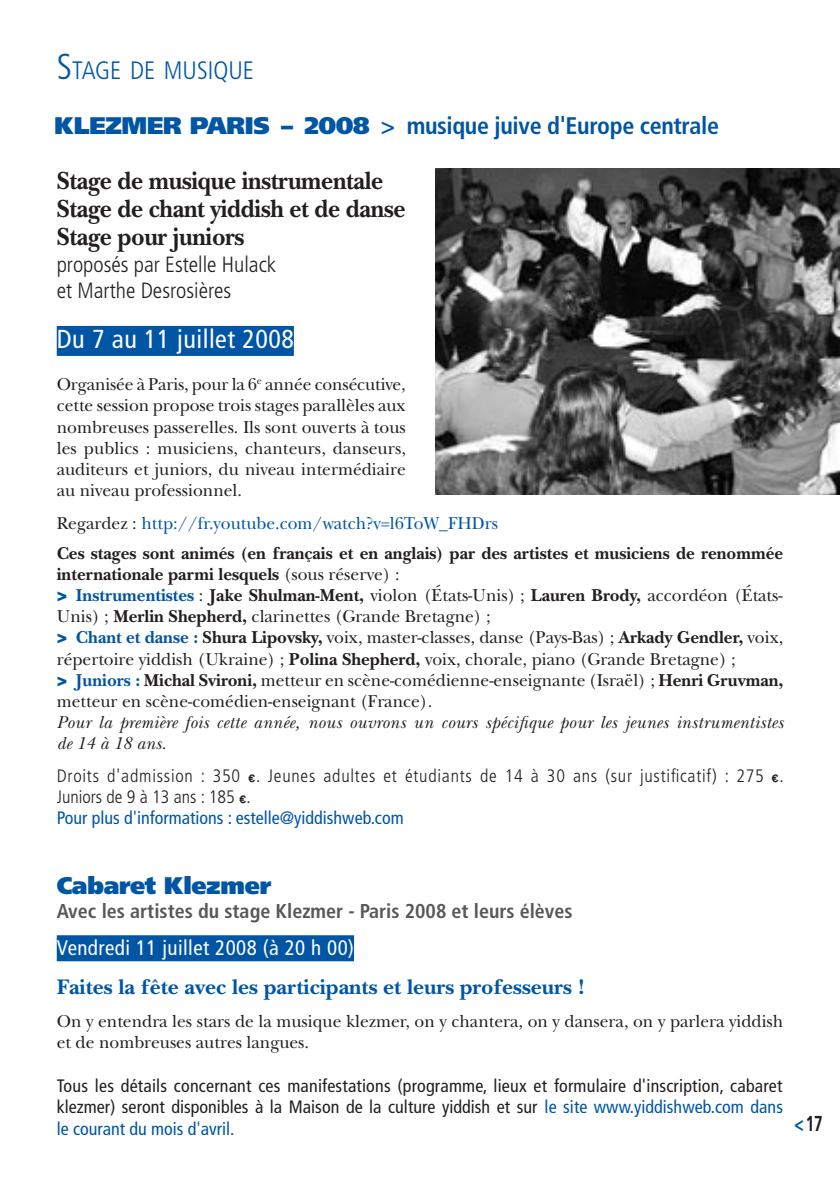
<style>
.page{position:relative;width:840px;height:1191px;background:#fff}
.page>*{position:absolute;margin:0;border:0;box-sizing:border-box;transform-origin:0 0}
.t1{font:700 26px/28px "New Baskerville";letter-spacing:-.015em;color:#231f20;scale:.93 1}
.t2{font:condensed 26px "Frutiger";letter-spacing:.02em;color:#fff}
.t3{font:300 condensed 25.2px "Frutiger";color:#0155a5}
.t4{font:700 condensed 24px "Frutiger";letter-spacing:-.015em;color:#0155a5}
.t5{font:900 24px "Frutiger";letter-spacing:-.015em;color:#0155a5}
.t6{font:700 22px "New Baskerville";color:#0155a5}
.t7{font:300 condensed 22px/26.4px "Frutiger";color:#231f20}
.t8{font:700 21.6px "Frutiger";color:#231f20;scale:.71 1}
.t9{font:condensed 21px "Frutiger";letter-spacing:.02em;color:#fff}
.t10{font:700 condensed 20px "Frutiger";color:#57585a}
.t11{font:18px/21.2px "New Baskerville";color:#231f20}
.t12{font:condensed 18px/21.2px "Frutiger";color:#231f20;text-align:justify}
.t13{font:300 condensed 18px/21.2px "Frutiger";letter-spacing:.045em;color:#231f20}
.t14{font:700 18px/29.8px "New Baskerville";color:#231f20}
.t15{font:italic 18px/21.2px "New Baskerville";letter-spacing:.02em;color:#231f20}
.s1{font-size:36px}
.s2{font-weight:900;font-stretch:normal}
.s3{font-weight:400}
.s4{font-weight:400;color:#0155a5}
.s5{font-weight:700}
.s6{font-family:"Frutiger";font-weight:900;color:#0155a5}
.s7{font-weight:700;color:#0155a5}
.s8{font-family:"Win Soft Pro";font-weight:500;font-stretch:normal}
.s9{color:#0155a5}
</style>
<div class="page">
<img style="left:435px;top:169px;width:404px;height:326px">
<div style="left:57px;top:326px;width:237px;height:30px;background:#0155a5"></div>
<div style="left:57px;top:935px;width:297px;height:26px;background:#0155a5"></div>
<h2 class="t3" style="left:57px;top:56px;width:199px"><span class="s1">S</span>TAGE DE MUSIQUE</h2>
<h3 class="t4" style="left:54px;top:111px;width:665px"><span class="s2">KLEZMER PARIS – 2008</span> &gt; musique juive d'Europe centrale</h3>
<h1 class="t1" style="left:57px;top:167px;width:376px">Stage de musique instrumentale<br>Stage de chant yiddish et de danse<br>Stage pour juniors</h1>
<p class="t7" style="left:57px;top:251px;width:221px">proposés par Estelle Hulack et Marthe Desrosières</p>
<h1 class="t2" style="left:57px;top:324px;width:238px">Du 7 au 11 juillet 2008</h1>
<p class="t11" style="left:57px;top:374px;width:350px;text-align:justify">Organisée à Paris, pour la 6<sup>e</sup> année consécutive, cette session propose trois stages parallèles aux nombreuses passerelles. Ils sont ouverts à tous les publics : musiciens, chanteurs, danseurs, auditeurs et juniors, du niveau intermédiaire au niveau professionnel.</p>
<p class="t14" style="left:57px;top:508px;width:727px"><span class="s3">Regardez :</span> <span class="s4">http://fr.youtube.com/watch?v=l6ToW_FHDrs<br></span>Ces stages sont animés (en français et en anglais) par des artistes et musiciens de renommée</p>
<p class="t11" style="left:57px;top:563px;width:727px"><span class="s5">internationale parmi lesquels</span> (sous réserve) :<br><span class="s6">&gt;</span> <span class="s7">Instrumentistes</span> : <span class="s5">Jake Shulman-Ment,</span> violon (États-Unis) ; <span class="s5">Lauren Brody,</span> accordéon (États-Unis) ; <span class="s5">Merlin Shepherd,</span> clarinettes (Grande Bretagne) ;<br><span class="s6">&gt;</span> <span class="s7">Chant et danse :</span> <span class="s5">Shura Lipovsky,</span> voix, master-classes, danse (Pays-Bas) ; <span class="s5">Arkady Gendler,</span> voix, répertoire yiddish (Ukraine) ; <span class="s5">Polina Shepherd,</span> voix, chorale, piano (Grande Bretagne) ;<br><span class="s6">&gt;</span> <span class="s7">Juniors :</span> <span class="s5">Michal Svironi,</span> metteur en scène-comédienne-enseignante (Israël) ; <span class="s5">Henri Gruvman, </span>metteur en scène-comédien-enseignant (France).</p>
<p class="t15" style="left:57px;top:712px;width:727px">Pour la première fois cette année, nous ouvrons un cours spécifique pour les jeunes instrumentistes de 14 à 18 ans.</p>
<p class="t13" style="left:57px;top:765px;width:728px">Droits d'admission : 350 <span class="s8">€</span>. Jeunes adultes et étudiants de 14 à 30 ans (sur justificatif) : 275 <span class="s8">€</span>.<br>Juniors de 9 à 13 ans : 185 <span class="s8">€</span>.<br><span class="s4">Pour plus d'informations : estelle@yiddishweb.com</span></p>
<h3 class="t5" style="left:57px;top:871px;width:216px">Cabaret Klezmer</h3>
<p class="t10" style="left:57px;top:899px;width:517px">Avec les artistes du stage Klezmer - Paris 2008 et leurs élèves</p>
<p class="t9" style="left:57px;top:935px;width:298px">Vendredi 11 juillet 2008 (à 20 h 00)</p>
<p class="t6" style="left:57px;top:974px;width:530px">Faites la fête avec les participants et leurs professeurs !</p>
<p class="t11" style="left:57px;top:1010px;width:727px">On y entendra les stars de la musique klezmer, on y chantera, on y dansera, on y parlera yiddish et de nombreuses autres langues.</p>
<p class="t12" style="left:57px;top:1075px;width:727px">Tous les détails concernant ces manifestations (programme, lieux et formulaire d'inscription, cabaret klezmer) seront disponibles à la Maison de la culture yiddish et sur <span class="s9">le site www.yiddishweb.com dans le courant du mois d'avril.</span></p>
<p class="t8" style="left:794px;top:1111px;width:41px"><span class="s9">&lt;</span>17</p>
</div>
